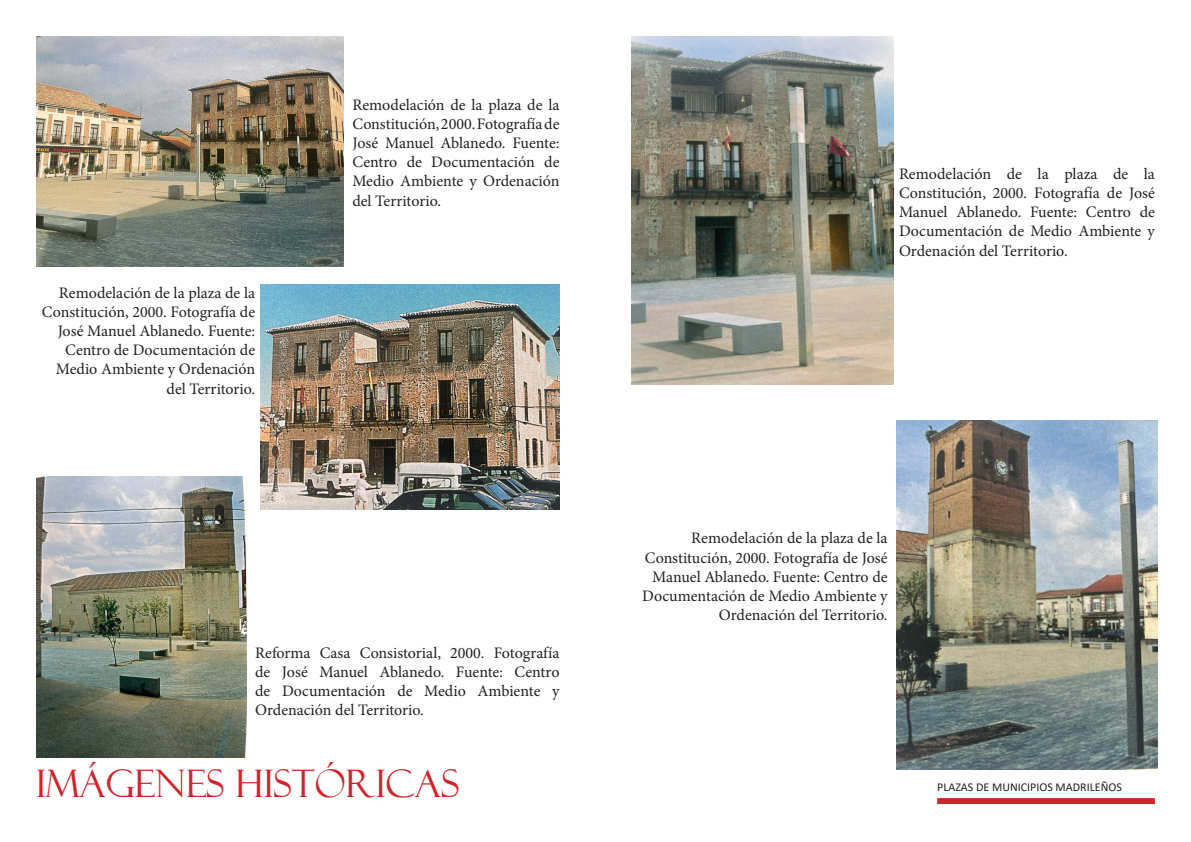
<style>
.page{position:relative;width:1191px;height:842px;background:#fff}
.page>*{position:absolute;margin:0;border:0;box-sizing:border-box;transform-origin:0 0}
.t1{font:38px "Felix Titling";color:#d1232a}
.t2{font:16px/19.2px "Minion Pro";color:#231f20;text-align:justify}
.t3{font:12px "Calibri";color:#231f20}
</style>
<div class="page">
<div style="left:937px;top:798px;width:217px;height:6px;background:#d1232a"></div>
<img style="left:36px;top:476px;width:211px;height:281px">
<img style="left:36px;top:36px;width:307px;height:230px">
<img style="left:260px;top:285px;width:299px;height:224px">
<img style="left:631px;top:36px;width:262px;height:349px">
<img style="left:896px;top:421px;width:261px;height:348px">
<p class="t2" style="left:42px;top:283px;width:215px;text-align:right">Remodelación de la plaza de la<br>Constitución, 2000. Fotografía de<br>José Manuel Ablanedo. Fuente:<br>Centro de Documentación de<br>Medio Ambiente y Ordenación del Territorio.</p>
<p class="t2" style="left:352px;top:95px;width:208px">Remodelación de la plaza de la Constitución, 2000. Fotografía de José Manuel Ablanedo. Fuente:<br>Centro de Documentación de Medio Ambiente y Ordenación del Territorio.</p>
<p class="t2" style="left:255px;top:643px;width:306px">Reforma Casa Consistorial, 2000. Fotografía de José Manuel Ablanedo. Fuente: Centro de Documentación de Medio Ambiente y Ordenación del Territorio.</p>
<p class="t1" style="left:36px;top:761px;width:425px">IMÁGENES HISTÓRICAS</p>
<p class="t2" style="left:899px;top:164px;width:257px">Remodelación de la plaza de la Constitución, 2000. Fotografía de José Manuel Ablanedo. Fuente: Centro de Documentación de Medio Ambiente y Ordenación del Territorio.</p>
<p class="t2" style="left:642px;top:529px;width:247px;text-align:right">Remodelación de la plaza de la Constitución, 2000. Fotografía de José Manuel Ablanedo. Fuente: Centro de Documentación de Medio Ambiente y Ordenación del Territorio.</p>
<p class="t3" style="left:937px;top:778px;width:186px">PLAZAS DE MUNICIPIOS MADRILEÑOS</p>
</div>
